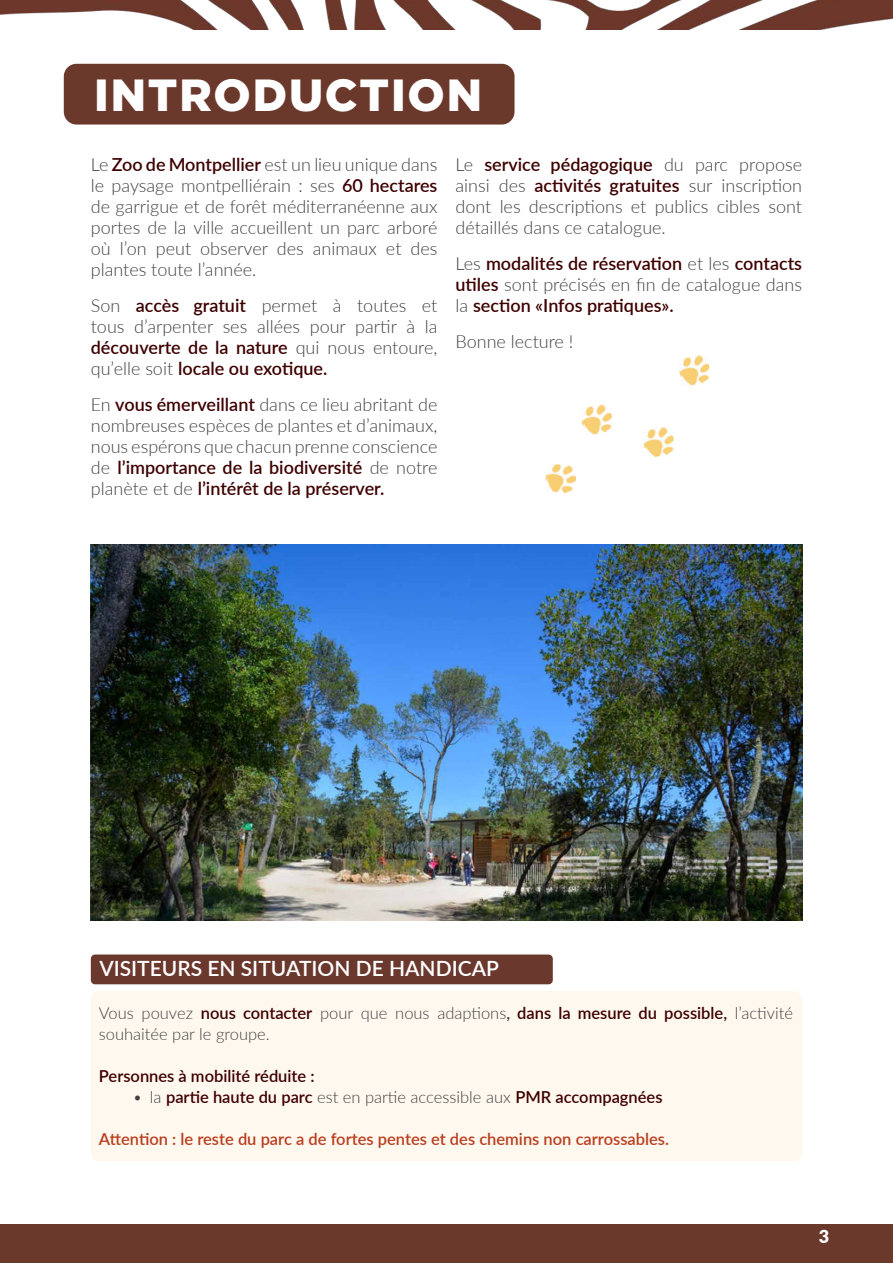
<style>
.page{position:relative;width:893px;height:1263px;background:#fff}
.page>*{position:absolute;margin:0;border:0;box-sizing:border-box;transform-origin:0 0}
.Titre{font:900 45px "Gotham";letter-spacing:.04em;color:#fff}
.t1{font:600 21px "Lato";color:#fff}
.Corps_de_texte_-_Aligner_à_gauche{font:300 18px/21px "Lato";color:#414042;text-align:justify}
.Corps_de_texte_-_Aligner_à_gauche-2{font:600 18px/21px "Lato";color:#3e0000;text-align:justify}
.t2{font:900 18px "Lato";color:#fff}
.Corps_de_texte_-_Aligner_à_gauche-3{font:300 16.5px/21px "Lato";color:#414042}
.Corps_de_texte_-_Aligner_à_gauche-4{font:600 16.5px "Lato";color:#3e0000}
.Corps_de_texte_-_Aligner_à_gauche-5{font:600 16.5px "Lato";color:#b93d1f}
.s1{font-weight:600;color:#3e0000}
.s2{font-weight:300;color:#414042}
.s3{font-weight:600}
</style>
<div class="page">
<div style="left:91px;top:991px;width:711px;height:170px;background:#fff8ee;border-radius:9px"></div>
<div style="left:0;top:1224px;width:893px;height:39px;background:#6b382c"></div>
<img style="left:0;top:0;width:893px;height:29px">
<div style="left:64px;top:64px;width:450px;height:61px;background:#6b382c;border-radius:13px"></div>
<img style="left:91px;top:544px;width:711px;height:376px">
<div style="left:91px;top:954px;width:462px;height:30px;background:#6b382d;border-radius:4px"></div>
<img style="left:545px;top:464px;width:32px;height:30px">
<img style="left:581px;top:404px;width:31px;height:31px">
<img style="left:643px;top:427px;width:31px;height:30px">
<img style="left:679px;top:355px;width:31px;height:31px">
<p class="Titre" style="left:94px;top:64px;width:389px">INTRODUCTION</p>
<p class="Corps_de_texte_-_Aligner_à_gauche" style="left:91px;top:154px;width:348px">Le <span class="s1">Zoo de Montpellier</span> est un lieu unique dans le paysage montpelliérain : ses <span class="s1">60 hectares </span>de garrigue et de forêt méditerranéenne aux portes de la ville accueillent un parc arboré où l’on peut observer des animaux et des plantes toute l’année.</p>
<p class="Corps_de_texte_-_Aligner_à_gauche" style="left:91px;top:295px;width:348px">Son <span class="s1">accès gratuit</span> permet à toutes et tous d’arpenter ses allées pour partir à la <span class="s1">découverte de la nature</span> qui nous entoure, qu’elle soit <span class="s1">locale ou exotique.</span></p>
<p class="Corps_de_texte_-_Aligner_à_gauche" style="left:91px;top:394px;width:348px">En <span class="s1">vous émerveillant</span> dans ce lieu abritant de nombreuses espèces de plantes et d’animaux, nous espérons que chacun prenne conscience de <span class="s1">l’importance de la biodiversité</span> de notre planète et de <span class="s1">l’intérêt de la préserver.</span></p>
<p class="Corps_de_texte_-_Aligner_à_gauche" style="left:455px;top:154px;width:348px">Le <span class="s1">service pédagogique</span> du parc propose ainsi des <span class="s1">activités gratuites</span> sur inscription dont les descriptions et publics cibles sont détaillés dans ce catalogue.</p>
<p class="Corps_de_texte_-_Aligner_à_gauche-2" style="left:455px;top:252px;width:348px"><span class="s2">Les</span> modalités de réservation <span class="s2">et les</span> contacts utiles <span class="s2">sont précisés en fin de catalogue dans la</span> section «Infos pratiques».</p>
<p class="Corps_de_texte_-_Aligner_à_gauche" style="left:455px;top:331px;width:119px">Bonne lecture !</p>
<p class="t1" style="left:99px;top:953px;width:401px">VISITEURS EN SITUATION DE HANDICAP</p>
<p class="Corps_de_texte_-_Aligner_à_gauche-3" style="left:99px;top:1002px;width:696px">Vous pouvez <span class="s1">nous contacter</span> pour que nous adaptions<span class="s3">,</span> <span class="s1">dans la mesure du possible,</span> l’activité souhaitée par le groupe.</p>
<p class="Corps_de_texte_-_Aligner_à_gauche-4" style="left:99px;top:1064px;width:217px">Personnes à mobilité réduite :</p>
<p class="Corps_de_texte_-_Aligner_à_gauche-4" style="left:133px;top:1085px;width:531px"><span class="s2">• la</span> partie haute du parc <span class="s2">est en partie accessible aux</span> PMR accompagnées</p>
<p class="Corps_de_texte_-_Aligner_à_gauche-5" style="left:99px;top:1127px;width:572px">Attention : le reste du parc a de fortes pentes et des chemins non carrossables.</p>
<p class="t2" style="left:819px;top:1223px;width:12px">3</p>
</div>
